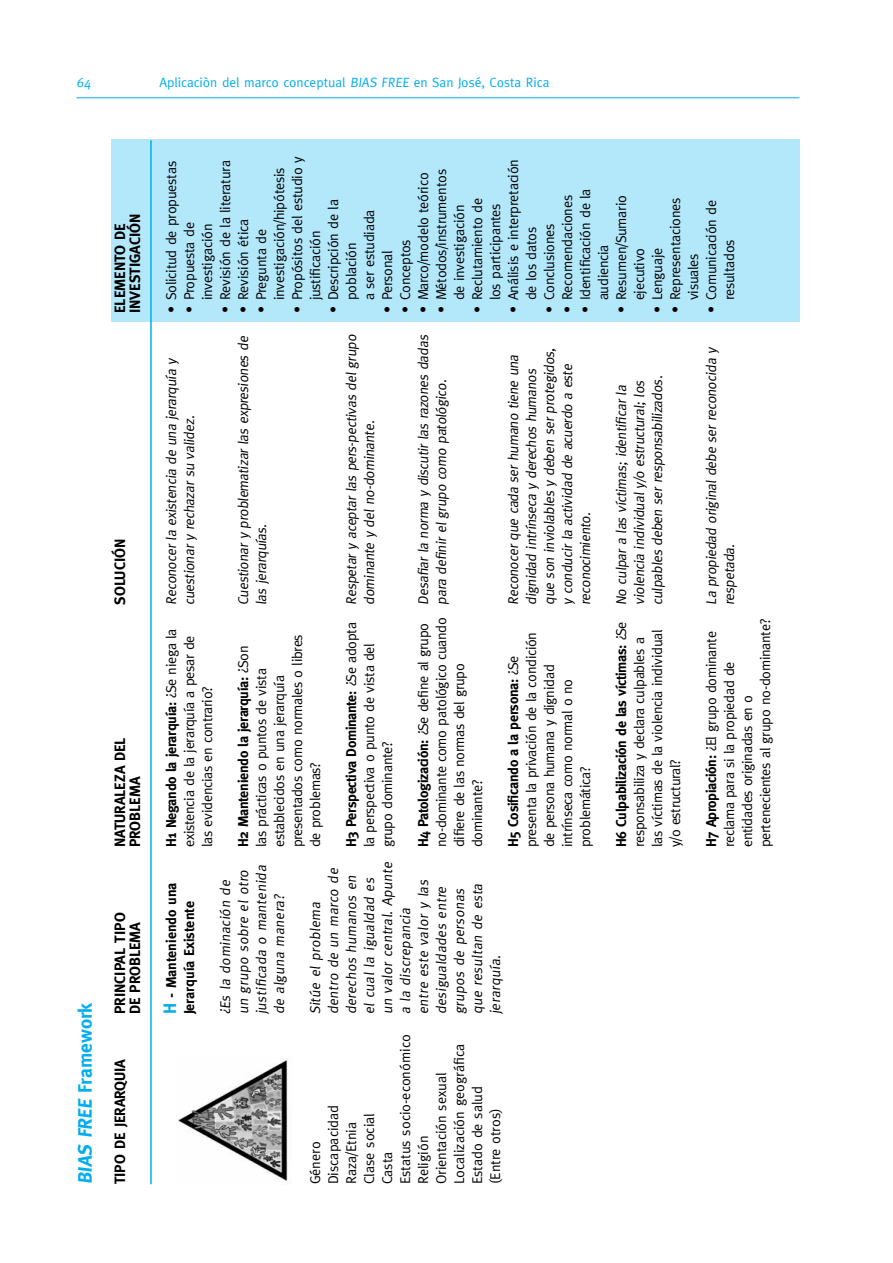
<style>
.page{position:relative;width:893px;height:1263px;background:#fff}
.page>*{position:absolute;margin:0;border:0;box-sizing:border-box;transform-origin:0 0}
.t1{font:700 19.5px "Meta";color:#00aeef}
.t2{font:700 15px/15px "Meta";color:#000}
.t3{font:14.25px/18px "Meta";letter-spacing:-.02em;color:#000}
.t4{font:14.25px/18px "Meta";letter-spacing:.02em;color:#000}
.t5{font:14.25px/18px "Meta";color:#000}
.t6{font:700 14.25px/18px "Meta";color:#000}
.t7{font:13.5px "Meta";color:#00aeef}
.s1{font-weight:700}
.s2{font-size:18px;color:#00aeef}
.s3{font-size:15px}
</style>
<div class="page">
<hr style="left:77px;top:97px;width:722px;height:1px;background:#00aeef">
<div style="left:111px;top:139px;width:688px;height:183px;background:#b3e7fa"></div>
<img style="left:178px;top:1059px;width:110px;height:122px">
<hr style="left:150px;top:140px;width:2px;height:1044px;background:#00aeef">
<p class="t7" style="left:77px;top:75px;width:18px">64</p>
<p class="t7" style="left:159px;top:75px;width:391px">Aplicaciòn del marco conceptual BIAS FREE en San José, Costa Rica</p>
<p class="t2" style="left:112px;top:313px;width:101px;rotate:-90deg">ELEMENTO DE<br>INVESTIGACIÓN</p>
<p class="t2" style="left:112px;top:605px;width:67px;rotate:-90deg">SOLUCIÓN</p>
<p class="t2" style="left:112px;top:847px;width:111px;rotate:-90deg">NATURALEZA DEL<br>PROBLEMA</p>
<h1 class="t1" style="left:74px;top:1184px;width:183px;rotate:-90deg">BIAS FREE Framework</h1>
<p class="t2" style="left:112px;top:1014px;width:103px;rotate:-90deg">PRINCIPAL TIPO<br>DE PROBLEMA</p>
<p class="t2" style="left:112px;top:1184px;width:127px;rotate:-90deg">TIPO DE JERARQUIA</p>
<p class="t3" style="left:252px;top:300px;width:135px;text-indent:-13px;rotate:-90deg">• Pregunta de investigación/hipótesis</p>
<p class="t3" style="left:288px;top:300px;width:145px;text-indent:-13px;rotate:-90deg">• Propósitos del estudio y justificación</p>
<p class="t3" style="left:504px;top:300px;width:143px;text-indent:-13px;rotate:-90deg">• Análisis e interpretación de los datos</p>
<p class="t3" style="left:216px;top:313px;width:154px;rotate:-90deg">• Revisión de la literatura</p>
<p class="t3" style="left:162px;top:313px;width:154px;rotate:-90deg">• Solicitud de propuestas</p>
<p class="t3" style="left:414px;top:313px;width:142px;rotate:-90deg">• Marco/modelo teórico</p>
<p class="t3" style="left:432px;top:300px;width:133px;text-indent:-13px;rotate:-90deg">• Métodos/instrumentos de investigación</p>
<p class="t3" style="left:558px;top:313px;width:120px;rotate:-90deg">• Recomendaciones</p>
<p class="t3" style="left:576px;top:300px;width:114px;text-indent:-13px;rotate:-90deg">• Identificación de la audiencia</p>
<p class="t3" style="left:612px;top:300px;width:107px;text-indent:-13px;rotate:-90deg">• Resumen/Sumario ejecutivo</p>
<p class="t3" style="left:666px;top:300px;width:104px;text-indent:-13px;rotate:-90deg">• Representaciones visuales</p>
<p class="t3" style="left:702px;top:300px;width:102px;text-indent:-13px;rotate:-90deg">• Comunicación de resultados</p>
<p class="t3" style="left:468px;top:313px;width:117px;text-align:center;rotate:-90deg">• Reclutamiento de los participantes</p>
<p class="t3" style="left:324px;top:300px;width:103px;text-indent:-13px;rotate:-90deg">• Descripción de la población<br>a ser estudiada</p>
<p class="t3" style="left:234px;top:313px;width:96px;rotate:-90deg">• Revisión ética</p>
<p class="t3" style="left:180px;top:313px;width:92px;text-align:right;rotate:-90deg">• Propuesta de investigación</p>
<p class="t3" style="left:540px;top:313px;width:91px;rotate:-90deg">• Conclusiones</p>
<p class="t3" style="left:378px;top:313px;width:64px;rotate:-90deg">• Personal</p>
<p class="t3" style="left:396px;top:313px;width:76px;rotate:-90deg">• Conceptos</p>
<p class="t3" style="left:648px;top:313px;width:67px;rotate:-90deg">• Lenguaje</p>
<p class="t3" style="left:162px;top:605px;width:248px;rotate:-90deg">Reconocer la existencia de una jerarquía y cuestionar y rechazar su validez.</p>
<p class="t3" style="left:234px;top:605px;width:272px;rotate:-90deg">Cuestionar y problematizar las expresiones de las jerarquías.</p>
<p class="t3" style="left:342px;top:605px;width:274px;rotate:-90deg">Respetar y aceptar las pers-pectivas del grupo dominante y del no-dominante.</p>
<p class="t3" style="left:414px;top:605px;width:273px;rotate:-90deg">Desafiar la norma y discutir las razones dadas para definir el grupo como patológico.</p>
<p class="t3" style="left:162px;top:847px;width:220px;rotate:-90deg"><span class="s1">H1 Negando la jerarquía:</span> ¿Se niega la existencia de la jerarquía a pesar de las evidencias en contrario?</p>
<p class="t3" style="left:234px;top:847px;width:214px;rotate:-90deg"><span class="s1">H2 Manteniendo la jerarquía:</span> ¿Son las prácticas o puntos de vista establecidos en una jerarquía presentados como normales o libres de problemas?</p>
<p class="t3" style="left:342px;top:847px;width:227px;rotate:-90deg"><span class="s1">H3 Perspectiva Dominante:</span> ¿Se adopta la perspectiva o punto de vista del grupo dominante?</p>
<p class="t3" style="left:414px;top:847px;width:231px;rotate:-90deg"><span class="s1">H4 Patologización:</span> ¿Se define al grupo no-dominante como patológico cuando difiere de las normas del grupo dominante?</p>
<p class="t3" style="left:504px;top:605px;width:260px;rotate:-90deg">Reconocer que cada ser humano tiene una dignidad intrínseca y derechos humanos que son inviolables y deben ser protegidos, y conducir la actividad de acuerdo a este reconocimiento.</p>
<p class="t3" style="left:612px;top:605px;width:233px;rotate:-90deg">No culpar a las víctimas; identificar la violencia individual y/o estructural; los culpables deben ser responsabilizados.</p>
<p class="t3" style="left:702px;top:605px;width:259px;rotate:-90deg">La propiedad original debe ser reconocida y respetada.</p>
<p class="t3" style="left:504px;top:847px;width:217px;rotate:-90deg"><span class="s1">H5 Cosificando a la persona:</span> ¿Se presenta la privación de la condición de persona humana y dignidad intrínseca como normal o no problemática?</p>
<p class="t3" style="left:612px;top:847px;width:227px;rotate:-90deg"><span class="s1">H6 Culpabilización de las víctimas:</span> ¿Se responsabiliza y declara culpables a las víctimas de la violencia individual y/o estructural?</p>
<p class="t3" style="left:702px;top:847px;width:229px;rotate:-90deg"><span class="s1">H7 Apropiación:</span> ¿El grupo dominante reclama para si la propiedad de entidades originadas en o pertenecientes al grupo no-dominante?</p>
<p class="t6" style="left:162px;top:1014px;width:133px;rotate:-90deg"><span class="s2">H</span> <span class="s3">-</span> Manteniendo una<br>Jerarquía Existente</p>
<p class="t3" style="left:216px;top:1014px;width:153px;rotate:-90deg">¿Es la dominación de un grupo sobre el otro justificada o mantenida de alguna manera?</p>
<p class="t4" style="left:306px;top:1014px;width:156px;rotate:-90deg">Sitúe el problema dentro de un marco de derechos humanos en el cual la igualdad es un valor central. Apunte a la discrepancia<br>entre este valor y las desigualdades entre grupos de personas que resultan de esta jerarquía.</p>
<p class="t5" style="left:306px;top:1184px;width:151px;rotate:-90deg">Género<br>Discapacidad<br>Raza/Etnia<br>Clase social<br>Casta<br>Estatus socio-económico<br>Religión<br>Orientación sexual<br>Localización geográfica<br>Estado de salud<br>(Entre otros)</p>
</div>
